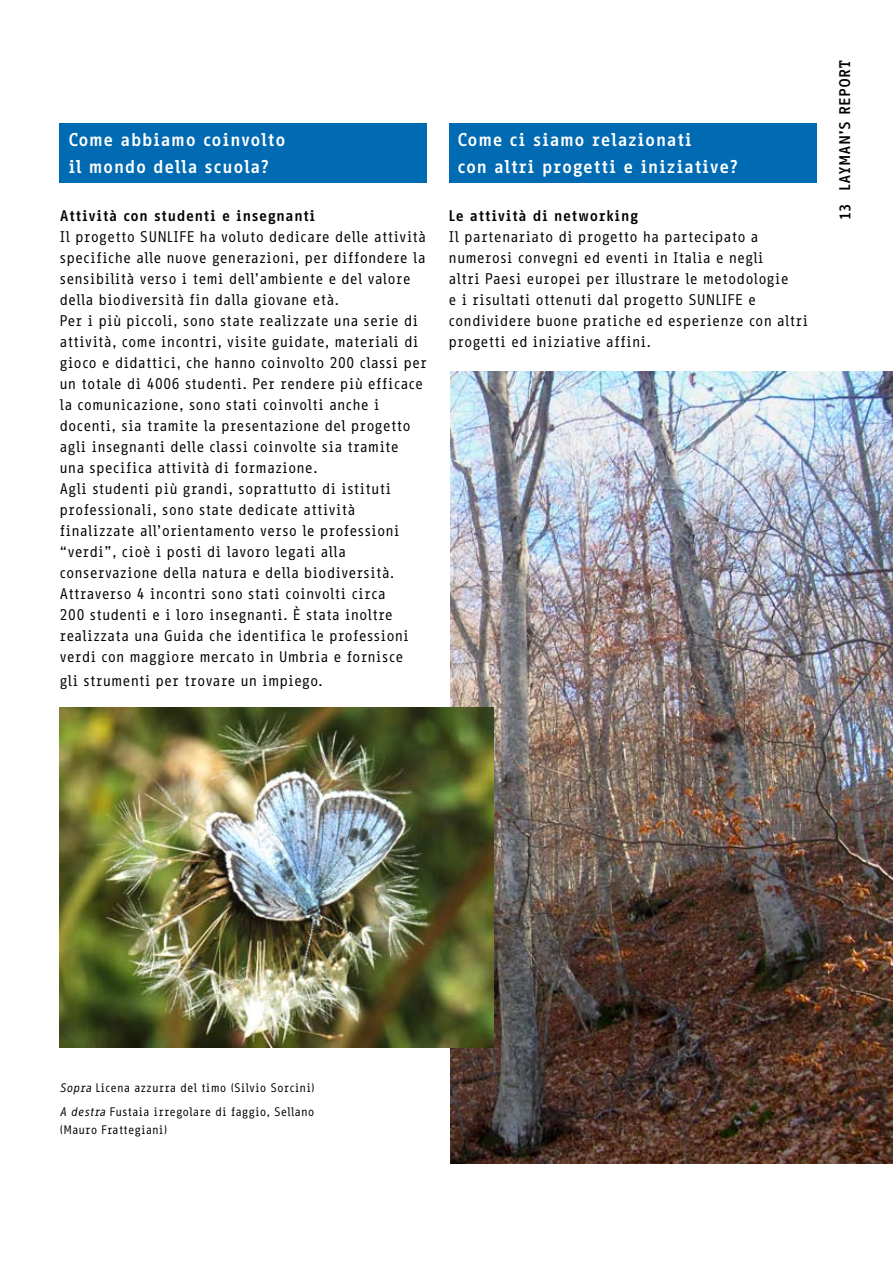
<style>
.page{position:relative;width:893px;height:1263px;background:#fff}
.page>*{position:absolute;margin:0;border:0;box-sizing:border-box;transform-origin:0 0}
.t1{font:700 18px/27px "Info Office";color:#fff}
.t2{font:15px/21px "Info Office";color:#000}
.t3{font:700 15px "Info Office";color:#000}
.t4{font:12px/24px "Info Office";color:#000}
.s1{font-style:italic}
</style>
<div class="page">
<div style="left:60px;top:123px;width:367px;height:60px;background:#006ab2"></div>
<div style="left:449px;top:123px;width:367px;height:60px;background:#006ab2"></div>
<img style="left:451px;top:372px;width:442px;height:792px">
<img style="left:60px;top:708px;width:433px;height:340px">
<p class="t1" style="left:68px;top:126px;width:219px">Come abbiamo coinvolto il mondo della scuola?</p>
<p class="t3" style="left:60px;top:206px;width:258px">Attività con studenti e insegnanti</p>
<p class="t2" style="left:60px;top:226px;width:369px">Il progetto SUNLIFE ha voluto dedicare delle attività specifiche alle nuove generazioni, per diffondere la sensibilità verso i temi dell’ambiente e del valore della biodiversità fin dalla giovane età.<br>Per i più piccoli, sono state realizzate una serie di attività, come incontri, visite guidate, materiali di gioco e didattici, che hanno coinvolto 200 classi per un totale di 4006 studenti. Per rendere più efficace la comunicazione, sono stati coinvolti anche i docenti, sia tramite la presentazione del progetto agli insegnanti delle classi coinvolte sia tramite una specifica attività di formazione.<br>Agli studenti più grandi, soprattutto di istituti professionali, sono state dedicate attività finalizzate all’orientamento verso le professioni “verdi”, cioè i posti di lavoro legati alla conservazione della natura e della biodiversità.<br>Attraverso 4 incontri sono stati coinvolti circa<br>200 studenti e i loro insegnanti. È stata inoltre realizzata una Guida che identifica le professioni verdi con maggiore mercato in Umbria e fornisce</p>
<p class="t2" style="left:60px;top:670px;width:265px">gli strumenti per trovare un impiego.</p>
<p class="t1" style="left:457px;top:126px;width:283px">Come ci siamo relazionati<br>con altri progetti e iniziative?</p>
<p class="t3" style="left:449px;top:206px;width:191px">Le attività di networking</p>
<p class="t2" style="left:449px;top:226px;width:361px">Il partenariato di progetto ha partecipato a numerosi convegni ed eventi in Italia e negli<br>altri Paesi europei per illustrare le metodologie<br>e i risultati ottenuti dal progetto SUNLIFE e condividere buone pratiche ed esperienze con altri progetti ed iniziative affini.</p>
<p class="t3" style="left:836px;top:191px;width:130px;rotate:-90deg">Layman’s Report</p>
<p class="t3" style="left:836px;top:220px;width:18px;rotate:-90deg">13</p>
<p class="t4" style="left:60px;top:1075px;width:257px"><span class="s1">Sopra</span> Licena azzurra del timo (Silvio Sorcini)<br><span class="s1">A destra</span> Fustaia irregolare di faggio, Sellano</p>
<p class="t4" style="left:60px;top:1117px;width:109px">(Mauro Frattegiani)</p>
</div>
